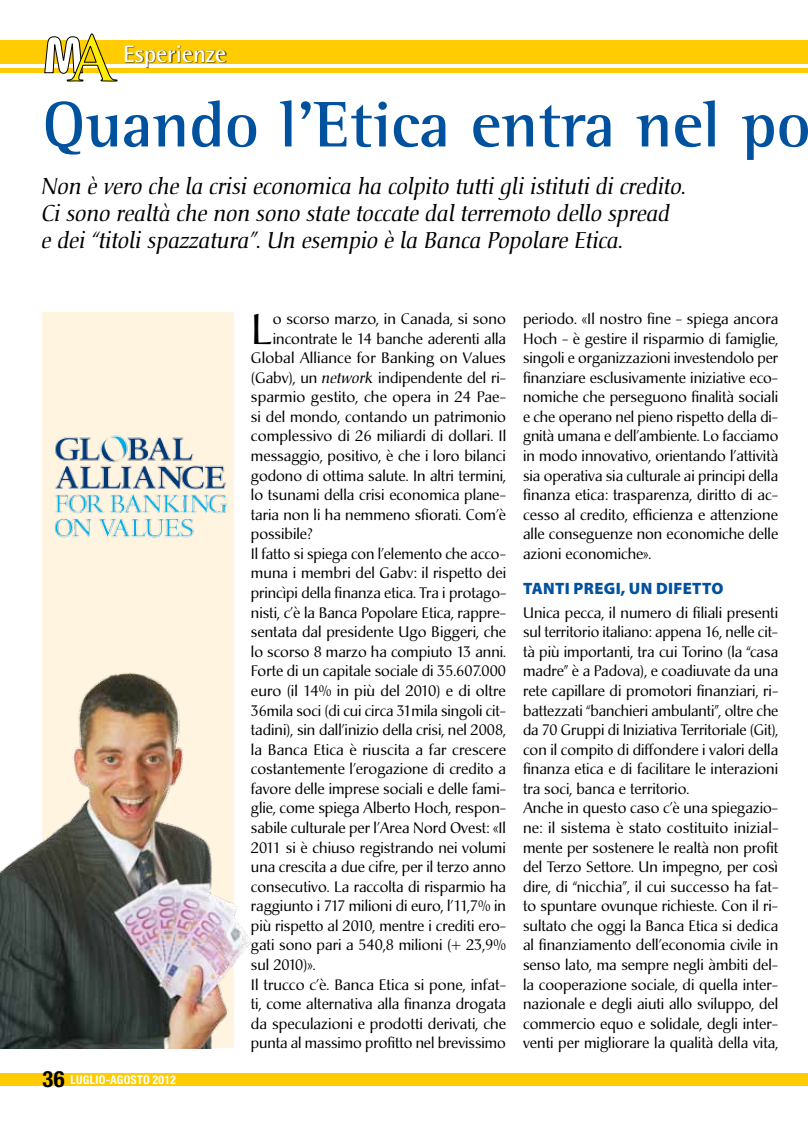
<style>
.page{position:relative;width:808px;height:1127px;background:#fff}
.page>*{position:absolute;margin:0;border:0;box-sizing:border-box;transform-origin:0 0}
.t1{font:700 66px "Rotis Semi Serif";color:#00519e}
.t2{font:42.15px "Christiana";color:#000}
.t3{font:700 24px "Rotis Semi Sans";color:#fff}
.t4{font:italic 22.5px/27px "Christiana";color:#000}
.t5{font:900 16.5px "Myriad Pro";letter-spacing:.02em;color:#00519e}
.t6{font:15px/19.5px "Christiana";color:#000;text-align:justify}
.t7{font:700 condensed 12px "Helvetica Neue";letter-spacing:.015em;color:#fff}
.s1{font-size:22.5px;color:#000}
.s2{font-style:italic}
</style>
<div class="page">
<div style="left:0;top:1073px;width:808px;height:12px;background:#fecc00"></div>
<div style="left:0;top:40px;width:808px;height:24px;background:#fecc00"></div>
<hr style="left:0;top:68px;width:808px;height:4px;background:#fecc00">
<svg style="left:45px;top:34px;width:72px;height:47px"></svg>
<div style="left:43px;top:313px;width:191px;height:735px;background:#fff4e0"></div>
<img style="left:0;top:635px;width:252px;height:413px">
<div style="left:125px;top:45px;width:102px;height:23px;background:#000;opacity:.75"></div>
<img style="left:54px;top:435px;width:174px;height:103px">
<h3 class="t3" style="left:123px;top:39px;width:105px">Esperienze</h3>
<h1 class="t1" style="left:43px;top:85px;width:770px">Quando l’Etica entra nel po</h1>
<h3 class="t4" style="left:43px;top:172px;width:646px">Non è vero che la crisi economica ha colpito tutti gli istituti di credito.<br>Ci sono realtà che non sono state toccate dal terremoto dello spread<br>e dei “titoli spazzatura”. Un esempio è la Banca Popolare Etica.</h3>
<p class="t7" style="left:43px;top:1072px;width:135px"><span class="s1">36</span> LUGLIO-AGOSTO 2012</p>
<h2 class="t2" style="left:251px;top:303px;width:23px">L</h2>
<p class="t6" style="left:273px;top:309px;width:235px">o scorso marzo, in Canada, si sono</p>
<p class="t6" style="left:273px;top:329px;width:235px">incontrate le 14 banche aderenti alla</p>
<p class="t6" style="left:251px;top:348px;width:257px">Global Alliance for Banking on Values</p>
<p class="t6" style="left:251px;top:368px;width:257px">(Gabv), un <span class="s2">network</span> indipendente del ri-</p>
<p class="t6" style="left:251px;top:387px;width:257px">sparmio gestito, che opera in 24 Pae-</p>
<p class="t6" style="left:251px;top:407px;width:257px">si del mondo, contando un patrimonio</p>
<p class="t6" style="left:251px;top:427px;width:257px">complessivo di 26 miliardi di dollari. Il</p>
<p class="t6" style="left:251px;top:446px;width:257px">messaggio, positivo, è che i loro bilanci</p>
<p class="t6" style="left:251px;top:466px;width:257px">godono di ottima salute. In altri termini,</p>
<p class="t6" style="left:251px;top:485px;width:257px">lo tsunami della crisi economica plane-</p>
<p class="t6" style="left:251px;top:505px;width:257px">taria non li ha nemmeno sfiorati. Com’è</p>
<p class="t6" style="left:251px;top:524px;width:63px">possibile?</p>
<p class="t6" style="left:251px;top:544px;width:257px">Il fatto si spiega con l’elemento che acco-</p>
<p class="t6" style="left:251px;top:564px;width:257px">muna i membri del Gabv: il rispetto dei</p>
<p class="t6" style="left:251px;top:583px;width:257px">princìpi della finanza etica. Tra i protago-</p>
<p class="t6" style="left:251px;top:603px;width:257px">nisti, c’è la Banca Popolare Etica, rappre-</p>
<p class="t6" style="left:251px;top:622px;width:257px">sentata dal presidente Ugo Biggeri, che</p>
<p class="t6" style="left:251px;top:642px;width:257px">lo scorso 8 marzo ha compiuto 13 anni.</p>
<p class="t6" style="left:251px;top:661px;width:257px">Forte di un capitale sociale di 35.607.000</p>
<p class="t6" style="left:251px;top:681px;width:256px">euro (il 14% in più del 2010) e di oltre</p>
<p class="t6" style="left:251px;top:701px;width:256px">36mila soci (di cui circa 31mila singoli cit-</p>
<p class="t6" style="left:251px;top:720px;width:257px">tadini), sin dall’inizio della crisi, nel 2008,</p>
<p class="t6" style="left:251px;top:740px;width:257px">la Banca Etica è riuscita a far crescere</p>
<p class="t6" style="left:251px;top:759px;width:257px">costantemente l’erogazione di credito a</p>
<p class="t6" style="left:251px;top:779px;width:257px">favore delle imprese sociali e delle fami-</p>
<p class="t6" style="left:251px;top:798px;width:257px">glie, come spiega Alberto Hoch, respon-</p>
<p class="t6" style="left:251px;top:818px;width:257px">sabile culturale per l’Area Nord Ovest: «Il</p>
<p class="t6" style="left:251px;top:838px;width:257px">2011 si è chiuso registrando nei volumi</p>
<p class="t6" style="left:251px;top:857px;width:257px">una crescita a due cifre, per il terzo anno</p>
<p class="t6" style="left:251px;top:877px;width:257px">consecutivo. La raccolta di risparmio ha</p>
<p class="t6" style="left:251px;top:896px;width:257px">raggiunto i 717 milioni di euro, l’11,7% in</p>
<p class="t6" style="left:251px;top:916px;width:257px">più rispetto al 2010, mentre i crediti ero-</p>
<p class="t6" style="left:251px;top:935px;width:257px">gati sono pari a 540,8 milioni (+ 23,9%</p>
<p class="t6" style="left:251px;top:955px;width:66px">sul 2010)».</p>
<p class="t6" style="left:251px;top:975px;width:257px">Il trucco c’è. Banca Etica si pone, infat-</p>
<p class="t6" style="left:251px;top:994px;width:257px">ti, come alternativa alla finanza drogata</p>
<p class="t6" style="left:251px;top:1014px;width:257px">da speculazioni e prodotti derivati, che</p>
<p class="t6" style="left:251px;top:1033px;width:256px">punta al massimo profitto nel brevissimo</p>
<p class="t6" style="left:523px;top:309px;width:257px">periodo. «Il nostro fine - spiega ancora Hoch - è gestire il risparmio di famiglie, singoli e organizzazioni investendolo per finanziare esclusivamente iniziative eco&shy;nomiche che perseguono finalità sociali e che operano nel pieno rispetto della di&shy;gnità umana e dell’ambiente. Lo facciamo in modo innovativo, orientando l’attività sia operativa sia culturale ai principi della finanza etica: trasparenza, diritto di ac&shy;cesso al credito, efficienza e attenzione alle conseguenze non economiche delle azioni economiche».</p>
<p class="t5" style="left:523px;top:577px;width:202px">TANTI PREGI, UN DIFETTO</p>
<p class="t6" style="left:523px;top:603px;width:257px;text-align:left">Unica pecca, il numero di filiali presenti sul territorio italiano: appena 16, nelle cit&shy;tà più importanti, tra cui Torino (la “casa madre” è a Padova), e coadiuvate da una rete capillare di promotori finanziari, ri&shy;battezzati “banchieri ambulanti”, oltre che da 70 Gruppi di Iniziativa Territoriale (Git), con il compito di diffondere i valori della finanza etica e di facilitare le interazioni tra soci, banca e territorio.<br>Anche in questo caso c’è una spiegazio&shy;ne: il sistema è stato costituito inizial&shy;mente per sostenere le realtà non profit del Terzo Settore. Un impegno, per così dire, di “nicchia”, il cui successo ha fat&shy;to spuntare ovunque richieste. Con il ri&shy;sultato che oggi la Banca Etica si dedica al finanziamento dell’economia civile in senso lato, ma sempre negli àmbiti del&shy;la cooperazione sociale, di quella inter&shy;nazionale e degli aiuti allo sviluppo, del commercio equo e solidale, degli inter&shy;venti per migliorare la qualità della vita,</p>
</div>
